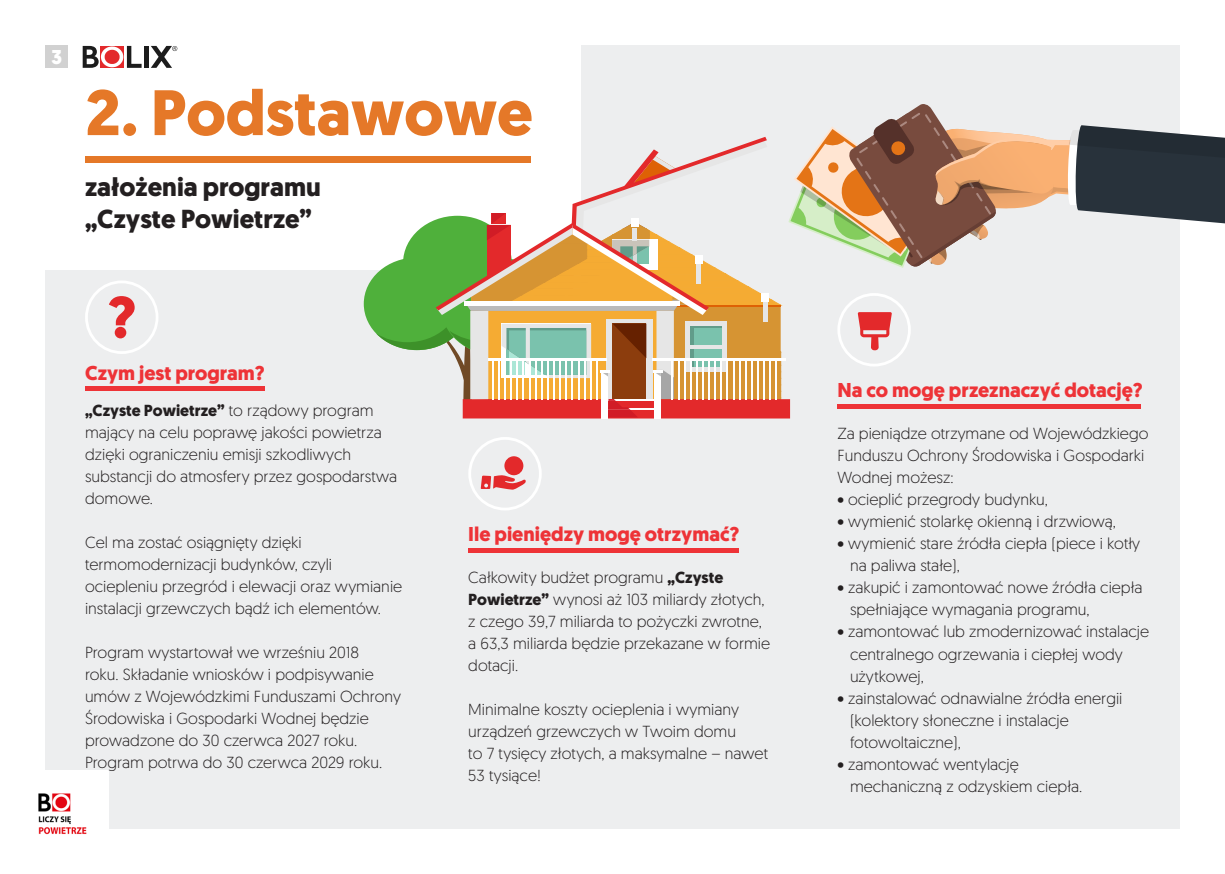
<style>
.page{position:relative;width:1225px;height:874px;background:#fff}
.page>*{position:absolute;margin:0;border:0;box-sizing:border-box;transform-origin:0 0}
.t1{font:700 64px "Geomanist";color:#e57828}
.t2{font:700 26px/32px "Geomanist";color:#231f20}
.t3{font:700 20px "Geomanist";color:#ee3337}
.t4{font:700 20px "Geomanist";color:#fff}
.t5{font:300 16px/22px "Geomanist";color:#231f20}
.s1{font-weight:700}
</style>
<div class="page">
<div style="left:45px;top:45px;width:1134px;height:783px;background:#edeeef"></div>
<div style="left:10px;top:17px;width:570px;height:252px;background:#fff"></div>
<div style="left:17px;top:770px;width:91px;height:86px;background:#fff"></div>
<img style="left:38px;top:793px;width:49px;height:42px">
<hr style="left:144px;top:46px;width:4px;height:22px;background:#1c1c1c">
<svg style="left:151px;top:46px;width:26px;height:22px"></svg>
<svg style="left:83px;top:46px;width:59px;height:22px"></svg>
<div style="left:85px;top:156px;width:446px;height:7px;background:#e57828"></div>
<hr style="left:85px;top:386px;width:179px;height:4px;background:#ee3337">
<div style="left:468px;top:547px;width:270px;height:5px;background:#ee3337"></div>
<div style="left:837px;top:403px;width:304px;height:5px;background:#ee3337"></div>
<div style="left:45px;top:45px;width:23px;height:23px;background:#d1d1d1"></div>
<div style="left:85px;top:280px;width:73px;height:74px;border:3px solid #fff;border-radius:50%"></div>
<svg style="left:109px;top:296px;width:26px;height:42px"></svg>
<div style="left:468px;top:437px;width:74px;height:73px;border:3px solid #fff;border-radius:50%"></div>
<div style="left:504px;top:456px;width:19px;height:19px;background:#e3292b;border-radius:50%"></div>
<svg style="left:480px;top:475px;width:46px;height:14px"></svg>
<div style="left:837px;top:293px;width:73px;height:73px;border:3px solid #fff;border-radius:50%"></div>
<svg style="left:857px;top:312px;width:35px;height:38px"></svg>
<div style="left:364px;top:257px;width:106px;height:93px;background:#4fb03b;border-radius:50%"></div>
<div style="left:661px;top:399px;width:129px;height:19px;background:#e3292b"></div>
<hr style="left:652px;top:358px;width:134px;height:2px;background:#fff">
<svg style="left:376px;top:137px;width:405px;height:281px"></svg>
<svg style="left:788px;top:103px;width:437px;height:165px"></svg>
<p class="t4" style="left:51px;top:44px;width:12px">3</p>
<h1 class="t1" style="left:85px;top:70px;width:449px">2. Podstawowe</h1>
<h2 class="t2" style="left:85px;top:171px;width:237px">założenia programu „Czyste Powietrze”</h2>
<p class="t3" style="left:85px;top:359px;width:181px">Czym jest program?</p>
<p class="t5" style="left:85px;top:398px;width:314px"><span class="s1">„Czyste Powietrze”</span> to rządowy program mający na celu poprawę jakości powietrza dzięki ograniczeniu emisji szkodliwych substancji do atmosfery przez gospodarstwa domowe.</p>
<p class="t5" style="left:85px;top:530px;width:319px">Cel ma zostać osiągnięty dzięki termomodernizacji budynków, czyli ociepleniu przegród i elewacji oraz wymianie instalacji grzewczych bądź ich elementów.</p>
<p class="t5" style="left:85px;top:640px;width:317px">Program wystartował we wrześniu 2018<br>roku. Składanie wniosków i podpisywanie umów z Wojewódzkimi Funduszami Ochrony Środowiska i Gospodarki Wodnej będzie prowadzone do 30 czerwca 2027 roku.<br>Program potrwa do 30 czerwca 2029 roku.</p>
<p class="t3" style="left:468px;top:520px;width:273px">Ile pieniędzy mogę otrzymać?</p>
<p class="t5" style="left:468px;top:565px;width:303px">Całkowity budżet programu <span class="s1">„Czyste Powietrze”</span> wynosi aż 103 miliardy złotych, z czego 39,7 miliarda to pożyczki zwrotne, a 63,3 miliarda będzie przekazane w formie dotacji.</p>
<p class="t5" style="left:468px;top:697px;width:301px">Minimalne koszty ocieplenia i wymiany urządzeń grzewczych w Twoim domu<br>to 7 tysięcy złotych, a maksymalne – nawet<br>53 tysiące!</p>
<p class="t3" style="left:837px;top:377px;width:307px">Na co mogę przeznaczyć dotację?</p>
<p class="t5" style="left:837px;top:422px;width:312px">Za pieniądze otrzymane od Wojewódzkiego<br>Funduszu Ochrony Środowiska i Gospodarki<br>Wodnej możesz:</p>
<p class="t5" style="left:837px;top:488px;width:212px">• ocieplić przegrody budynku,</p>
<p class="t5" style="left:837px;top:510px;width:280px">• wymienić stolarkę okienną i drzwiową,</p>
<p class="t5" style="left:850px;top:532px;width:292px;text-indent:-13px">• wymienić stare źródła ciepła (piece i kotły na paliwa stałe),</p>
<p class="t5" style="left:850px;top:576px;width:294px;text-indent:-13px">• zakupić i zamontować nowe źródła ciepła spełniające wymagania programu,</p>
<p class="t5" style="left:850px;top:620px;width:301px;text-indent:-13px">• zamontować lub zmodernizować instalacje centralnego ogrzewania i ciepłej wody użytkowej,</p>
<p class="t5" style="left:850px;top:686px;width:274px;text-indent:-13px">• zainstalować odnawialne źródła energii (kolektory słoneczne i instalacje fotowoltaiczne),</p>
<p class="t5" style="left:850px;top:752px;width:234px;text-indent:-13px">• zamontować wentylację mechaniczną z odzyskiem ciepła.</p>
</div>
